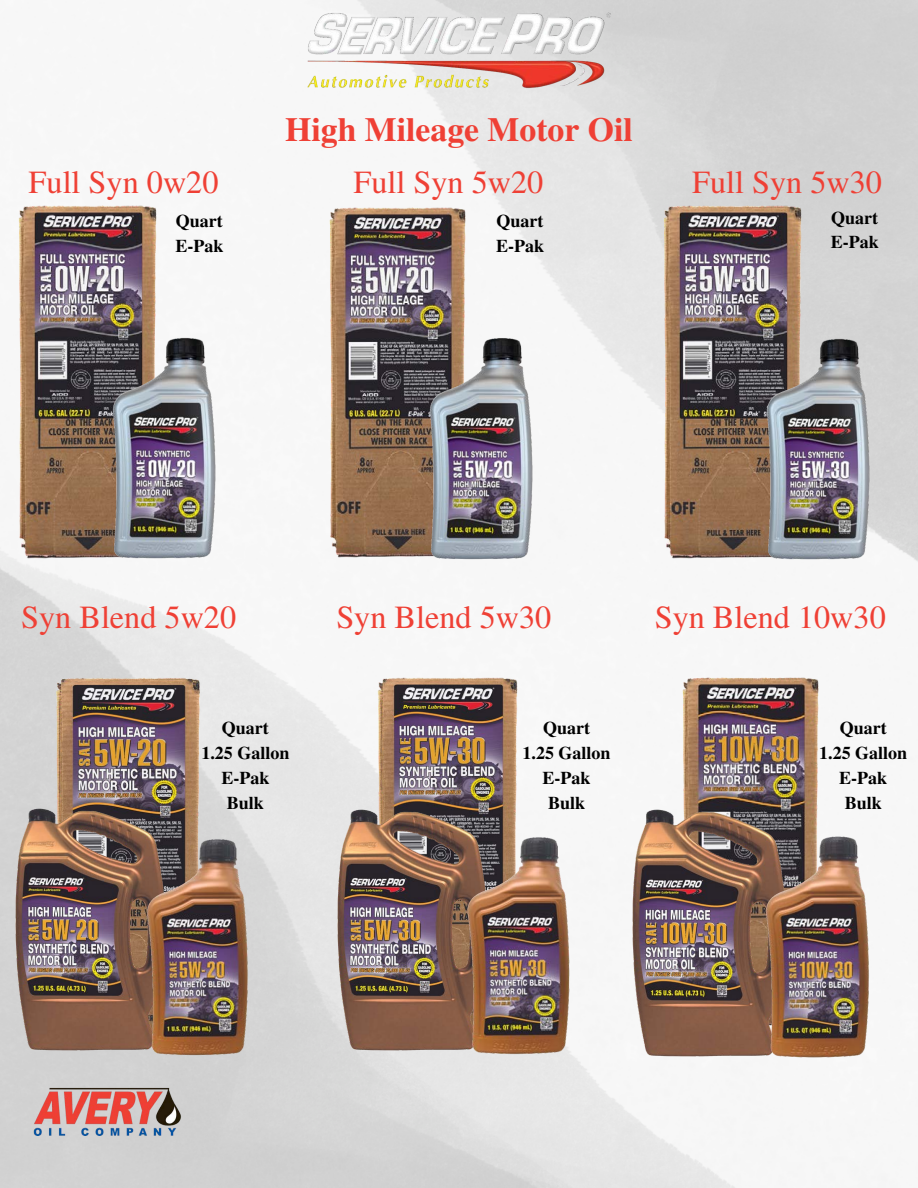
<style>
.page{position:relative;width:918px;height:1188px;background:#fff}
.page>*{position:absolute;margin:0;border:0;box-sizing:border-box;transform-origin:0 0}
.t1{font:700 33.75px "Te X Gyre Termes";color:#ef4035}
.t2{font:32.25px "Te X Gyre Termes";color:#ef4035}
.t3{font:700 18px "Te X Gyre Termes";color:#000}
</style>
<div class="page">
<img style="left:33px;top:1085px;width:149px;height:51px">
<img style="left:302px;top:0;width:314px;height:99px">
<img style="left:10px;top:199px;width:157px;height:364px">
<img style="left:81px;top:323px;width:171px;height:257px">
<img style="left:321px;top:201px;width:156px;height:362px">
<img style="left:399px;top:323px;width:171px;height:258px">
<img style="left:655px;top:199px;width:157px;height:364px">
<img style="left:735px;top:324px;width:171px;height:257px">
<img style="left:47px;top:671px;width:164px;height:380px">
<img style="left:16px;top:808px;width:150px;height:242px">
<img style="left:115px;top:822px;width:169px;height:263px">
<img style="left:368px;top:671px;width:160px;height:149px">
<img style="left:338px;top:810px;width:151px;height:240px">
<img style="left:435px;top:820px;width:170px;height:265px">
<img style="left:673px;top:671px;width:157px;height:148px">
<img style="left:633px;top:810px;width:154px;height:246px">
<img style="left:733px;top:819px;width:172px;height:269px">
<p class="t1" style="left:285px;top:103px;width:349px">High Mileage Motor Oil</p>
<p class="t2" style="left:29px;top:159px;width:191px">Full Syn 0w20</p>
<p class="t2" style="left:353px;top:159px;width:191px">Full Syn 5w20</p>
<p class="t2" style="left:692px;top:159px;width:191px">Full Syn 5w30</p>
<p class="t3" style="left:176px;top:207px;width:48px">Quart</p>
<p class="t3" style="left:175px;top:232px;width:49px">E-Pak</p>
<p class="t3" style="left:831px;top:203px;width:48px">Quart</p>
<p class="t3" style="left:831px;top:228px;width:49px">E-Pak</p>
<p class="t3" style="left:497px;top:207px;width:48px">Quart</p>
<p class="t3" style="left:496px;top:232px;width:49px">E-Pak</p>
<p class="t2" style="left:21px;top:594px;width:216px">Syn Blend 5w20</p>
<p class="t2" style="left:336px;top:594px;width:216px">Syn Blend 5w30</p>
<p class="t2" style="left:655px;top:594px;width:233px">Syn Blend 10w30</p>
<p class="t3" style="left:222px;top:714px;width:48px">Quart</p>
<p class="t3" style="left:201px;top:739px;width:89px">1.25 Gallon</p>
<p class="t3" style="left:221px;top:764px;width:49px">E-Pak</p>
<p class="t3" style="left:227px;top:789px;width:39px">Bulk</p>
<p class="t3" style="left:543px;top:714px;width:48px">Quart</p>
<p class="t3" style="left:523px;top:739px;width:89px">1.25 Gallon</p>
<p class="t3" style="left:543px;top:764px;width:49px">E-Pak</p>
<p class="t3" style="left:548px;top:789px;width:39px">Bulk</p>
<p class="t3" style="left:840px;top:714px;width:48px">Quart</p>
<p class="t3" style="left:819px;top:739px;width:89px">1.25 Gallon</p>
<p class="t3" style="left:839px;top:764px;width:49px">E-Pak</p>
<p class="t3" style="left:845px;top:789px;width:39px">Bulk</p>
</div>
